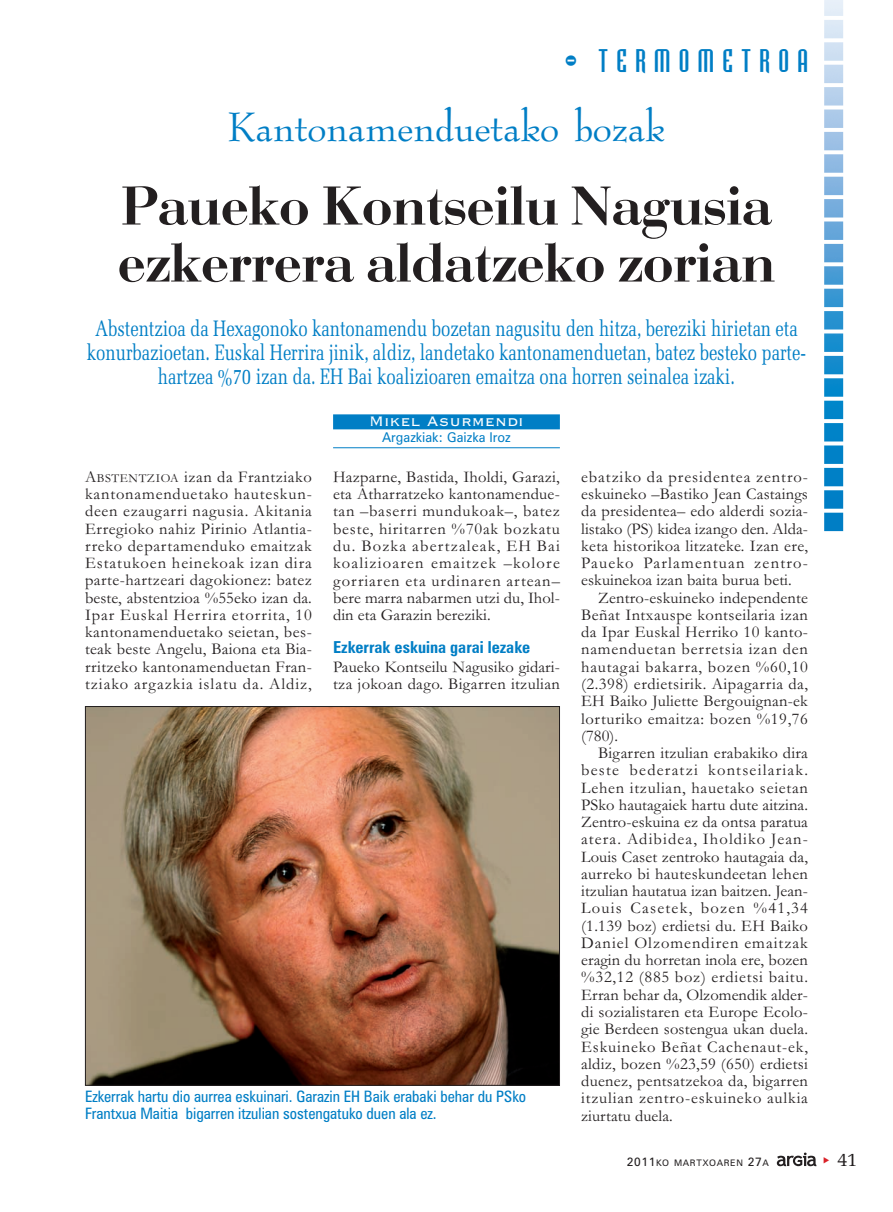
<style>
.page{position:relative;width:893px;height:1212px;background:#fff}
.page>*{position:absolute;margin:0;border:0;box-sizing:border-box;transform-origin:0 0}
.t1{font:57px/57px "Bodoni";color:#231f20}
.t2{font:48px "Bernadette";color:#007ec5}
.t3{font:30px "Bodiac";letter-spacing:.275em;color:#007ec5}
.t4{font:22.5px/24px "Memoir Condensed";letter-spacing:-.01em;color:#007ec5;text-align:center}
.t5{font:19.5px "Memoir";color:#231f20}
.t6{font:18px "Copperplate Gothic BT";color:#fff}
.t7{font:16.5px/17.2px "Garamond";letter-spacing:.02em;color:#231f20;text-align:justify}
.t8{font:16.5px "Garamond";letter-spacing:.05em;color:#231f20}
.t9{font:16.5px "Garamond";letter-spacing:.075em;color:#231f20}
.t10{font:16.5px "Garamond";letter-spacing:.045em;color:#231f20}
.t11{font:16.5px "Garamond";letter-spacing:.055em;color:#231f20}
.t12{font:16.5px "Garamond";letter-spacing:.07em;color:#231f20}
.t13{font:700 condensed 16.5px "Zurich BT";color:#007ec5}
.t14{font:16.5px "Garamond";letter-spacing:.06em;color:#231f20}
.t15{font:condensed 15.75px/17.2px "Zurich BT";color:#007ec5}
.t16{font:13.5px "Zurich BT";color:#007ec5;scale:.95 1}
.t17{font:9px "Zurich BT";letter-spacing:.075em;color:#231f20}
.s1{font-size:12.3px}
.s2{font-size:12px}
</style>
<div class="page">
<svg style="left:777px;top:1152px;width:39px;height:14px"></svg>
<img style="left:824px;top:0;width:20px;height:532px">
<img style="left:87px;top:708px;width:471px;height:376px">
<div style="left:333px;top:414px;width:227px;height:15px;background:#007ec5"></div>
<hr style="left:333px;top:447px;width:227px;height:1px;background:#007ec5">
<h3 class="t3" style="left:564px;top:44px;width:245px">- TERMOMETROA</h3>
<h2 class="t2" style="left:228px;top:107px;width:439px">Kantonamenduetako bozak</h2>
<h1 class="t1" style="left:118px;top:183px;width:659px">Paueko Kontseilu Nagusia ezkerrera aldatzeko zorian</h1>
<p class="t4" style="left:87px;top:318px;width:721px">Abstentzioa da Hexagonoko kantonamendu bozetan nagusitu den hitza, bereziki hirietan eta konurbazioetan. Euskal Herrira jinik, aldiz, landetako kantonamenduetan, batez besteko parte&shy;hartzea %70 izan da. EH Bai koalizioaren emaitza ona horren seinalea izaki.</p>
<p class="t6" style="left:369px;top:409px;width:156px">Mikel Asurmendi</p>
<p class="t16" style="left:382px;top:432px;width:137px">Argazkiak: Gaizka Iroz</p>
<p class="t7" style="left:85px;top:470px;width:228px">A<span class="s1">BSTENTZIOA</span> izan da Frantziako kantonamenduetako hauteskun&shy;deen ezaugarri nagusia. Akitania Erregioko nahiz Pirinio Atlantia&shy;rreko departamenduko emaitzak Estatukoen heinekoak izan dira parte-hartzeari dagokionez: batez beste, abstentzioa %55eko izan da.<br>Ipar Euskal Herrira etorrita, 10 kantonamenduetako seietan, bes&shy;teak beste Angelu, Baiona eta Bia&shy;rritzeko kantonamenduetan Fran&shy;tziako argazkia islatu da. Aldiz,</p>
<p class="t7" style="left:333px;top:470px;width:228px">Hazparne, Bastida, Iholdi, Garazi, eta Atharratzeko kantonamendue&shy;tan –baserri mundukoak–, batez beste, hiritarren %70ak bozkatu du. Bozka abertzaleak, EH Bai koalizioaren emaitzek –kolore gorriaren eta urdinaren artean– bere marra nabarmen utzi du, Ihol&shy;din eta Garazin bereziki.</p>
<p class="t13" style="left:333px;top:641px;width:198px">Ezkerrak eskuina garai lezake</p>
<p class="t7" style="left:333px;top:660px;width:228px">Paueko Kontseilu Nagusiko gidari&shy;tza jokoan dago. Bigarren itzulian</p>
<p class="t15" style="left:85px;top:1089px;width:442px">Ezkerrak hartu dio aurrea eskuinari. Garazin EH Baik erabaki behar du PSko<br>Frantxua Maitia bigarren itzulian sostengatuko duen ala ez.</p>
<p class="t11" style="left:581px;top:471px;width:228px">ebatziko da presidentea zentro-</p>
<p class="t7" style="left:581px;top:487px;width:228px">eskuineko –Bastiko Jean Castaings</p>
<p class="t7" style="left:581px;top:504px;width:228px">da presidentea– edo alderdi sozia-</p>
<p class="t7" style="left:581px;top:522px;width:228px">listako (PS) kidea izango den. Alda-</p>
<p class="t7" style="left:581px;top:539px;width:228px">keta historikoa litzateke. Izan ere,</p>
<p class="t9" style="left:581px;top:557px;width:228px">Paueko Parlamentuan zentro-</p>
<p class="t7" style="left:581px;top:573px;width:212px">eskuinekoa izan baita burua beti.</p>
<p class="t7" style="left:598px;top:591px;width:211px">Zentro-eskuineko independente</p>
<p class="t7" style="left:581px;top:608px;width:228px">Beñat Intxauspe kontseilaria izan</p>
<p class="t7" style="left:581px;top:625px;width:228px">da Ipar Euskal Herriko 10 kanto-</p>
<p class="t8" style="left:581px;top:644px;width:228px">namenduetan berretsia izan den</p>
<p class="t8" style="left:581px;top:661px;width:228px">hautagai bakarra, bozen %60,10</p>
<p class="t7" style="left:581px;top:677px;width:228px">(2.398) erdietsirik. Aipagarria da,</p>
<p class="t7" style="left:581px;top:694px;width:228px">EH Baiko Juliette Bergouignan-ek</p>
<p class="t7" style="left:581px;top:711px;width:228px">lorturiko emaitza: bozen %19,76</p>
<p class="t7" style="left:581px;top:729px;width:38px">(780).</p>
<p class="t7" style="left:598px;top:746px;width:211px">Bigarren itzulian erabakiko dira</p>
<p class="t9" style="left:581px;top:764px;width:228px">beste bederatzi kontseilariak.</p>
<p class="t10" style="left:581px;top:782px;width:228px">Lehen itzulian, hauetako seietan</p>
<p class="t7" style="left:581px;top:798px;width:228px">PSko hautagaiek hartu dute aitzina.</p>
<p class="t7" style="left:581px;top:815px;width:228px">Zentro-eskuina ez da ontsa paratua</p>
<p class="t12" style="left:581px;top:833px;width:228px">atera. Adibidea, Iholdiko Jean-</p>
<p class="t7" style="left:581px;top:850px;width:228px">Louis Caset zentroko hautagaia da,</p>
<p class="t7" style="left:581px;top:867px;width:228px">aurreko bi hauteskundeetan lehen</p>
<p class="t7" style="left:581px;top:884px;width:228px">itzulian hautatua izan baitzen. Jean-</p>
<p class="t9" style="left:581px;top:902px;width:228px">Louis Casetek, bozen %41,34</p>
<p class="t7" style="left:581px;top:919px;width:228px">(1.139 boz) erdietsi du. EH Baiko</p>
<p class="t14" style="left:581px;top:937px;width:228px">Daniel Olzomendiren emaitzak</p>
<p class="t7" style="left:581px;top:953px;width:228px">eragin du horretan inola ere, bozen</p>
<p class="t8" style="left:581px;top:971px;width:228px">%32,12 (885 boz) erdietsi baitu.</p>
<p class="t7" style="left:581px;top:988px;width:228px">Erran behar da, Olzomendik alder-</p>
<p class="t7" style="left:581px;top:1005px;width:228px">di sozialistaren eta Europe Ecolo-</p>
<p class="t7" style="left:581px;top:1022px;width:228px">gie Berdeen sostengua ukan duela.</p>
<p class="t8" style="left:581px;top:1040px;width:228px">Eskuineko Beñat Cachenaut-ek,</p>
<p class="t7" style="left:581px;top:1057px;width:228px">aldiz, bozen %23,59 (650) erdietsi</p>
<p class="t7" style="left:581px;top:1074px;width:228px">duenez, pentsatzekoa da, bigarren</p>
<p class="t8" style="left:581px;top:1092px;width:228px">itzulian zentro-eskuineko aulkia</p>
<p class="t7" style="left:581px;top:1108px;width:93px">ziurtatu duela.</p>
<p class="t17" style="left:627px;top:1160px;width:144px"><span class="s2">2011</span>KO MARTXOAREN <span class="s2">27</span>A</p>
<p class="t5" style="left:837px;top:1151px;width:22px">41</p>
</div>
